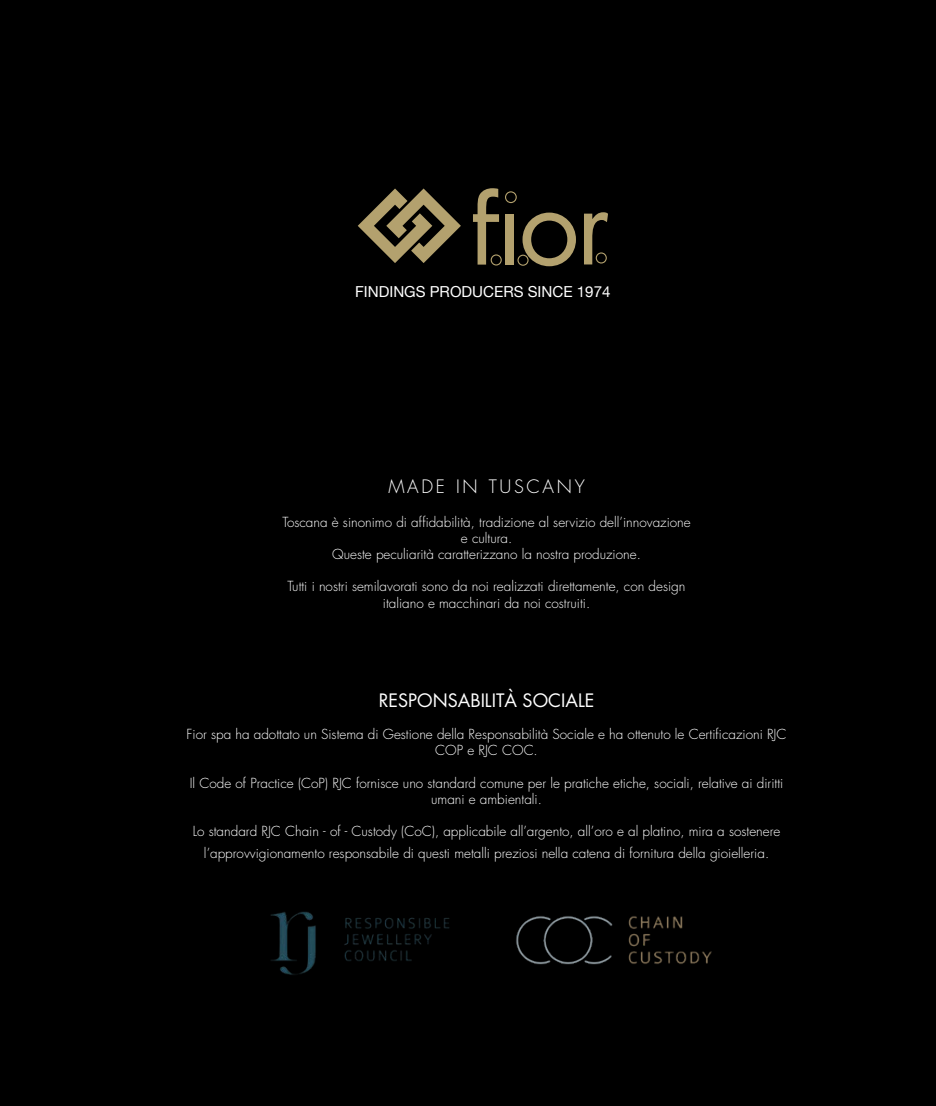
<style>
.page{position:relative;width:936px;height:1106px;background:#fff}
.page>*{position:absolute;margin:0;border:0;box-sizing:border-box;transform-origin:0 0}
.t1{font:18px "Futura";color:#fff}
.t2{font:300 18px "Futura Std";letter-spacing:.15em;color:#fff}
.t3{font:15.15px "Helvetica Neue";color:#fff}
.t4{font:300 13.5px/16.2px "Futura Std";color:#fff;text-align:center}
</style>
<div class="page">
<div style="left:0;top:0;width:935px;height:1106px;background:#000"></div>
<svg style="left:473px;top:188px;width:103px;height:78px"></svg>
<svg style="left:584px;top:212px;width:24px;height:52px"></svg>
<svg style="left:358px;top:188px;width:103px;height:75px"></svg>
<img style="left:516px;top:916px;width:196px;height:49px">
<img style="left:270px;top:911px;width:180px;height:64px">
<p class="t3" style="left:355px;top:281px;width:257px">FINDINGS PRODUCERS SINCE 1974</p>
<h1 class="t2" style="left:388px;top:476px;width:198px">MADE IN TUSCANY</h1>
<p class="t4" style="left:282px;top:514px;width:410px">Toscana è sinonimo di affidabilità, tradizione al servizio dell’innovazione e cultura.<br>Queste peculiarità caratterizzano la nostra produzione.</p>
<p class="t4" style="left:287px;top:579px;width:399px">Tutti i nostri semilavorati sono da noi realizzati direttamente, con design italiano e macchinari da noi costruiti.</p>
<h1 class="t1" style="left:379px;top:687px;width:217px">RESPONSABILITÀ SOCIALE</h1>
<p class="t4" style="left:186px;top:726px;width:601px">Fior spa ha adottato un Sistema di Gestione della Responsabilità Sociale e ha ottenuto le Certificazioni RJC<br>COP e RJC COC.</p>
<p class="t4" style="left:190px;top:775px;width:595px">Il Code of Practice (CoP) RJC fornisce uno standard comune per le pratiche etiche, sociali, relative ai diritti umani e ambientali.</p>
<p class="t4" style="left:193px;top:821px;width:589px;line-height:21.6px">Lo standard RJC Chain - of - Custody (CoC), applicabile all’argento, all’oro e al platino, mira a sostenere l’approvvigionamento responsabile di questi metalli preziosi nella catena di fornitura della gioielleria.</p>
</div>
